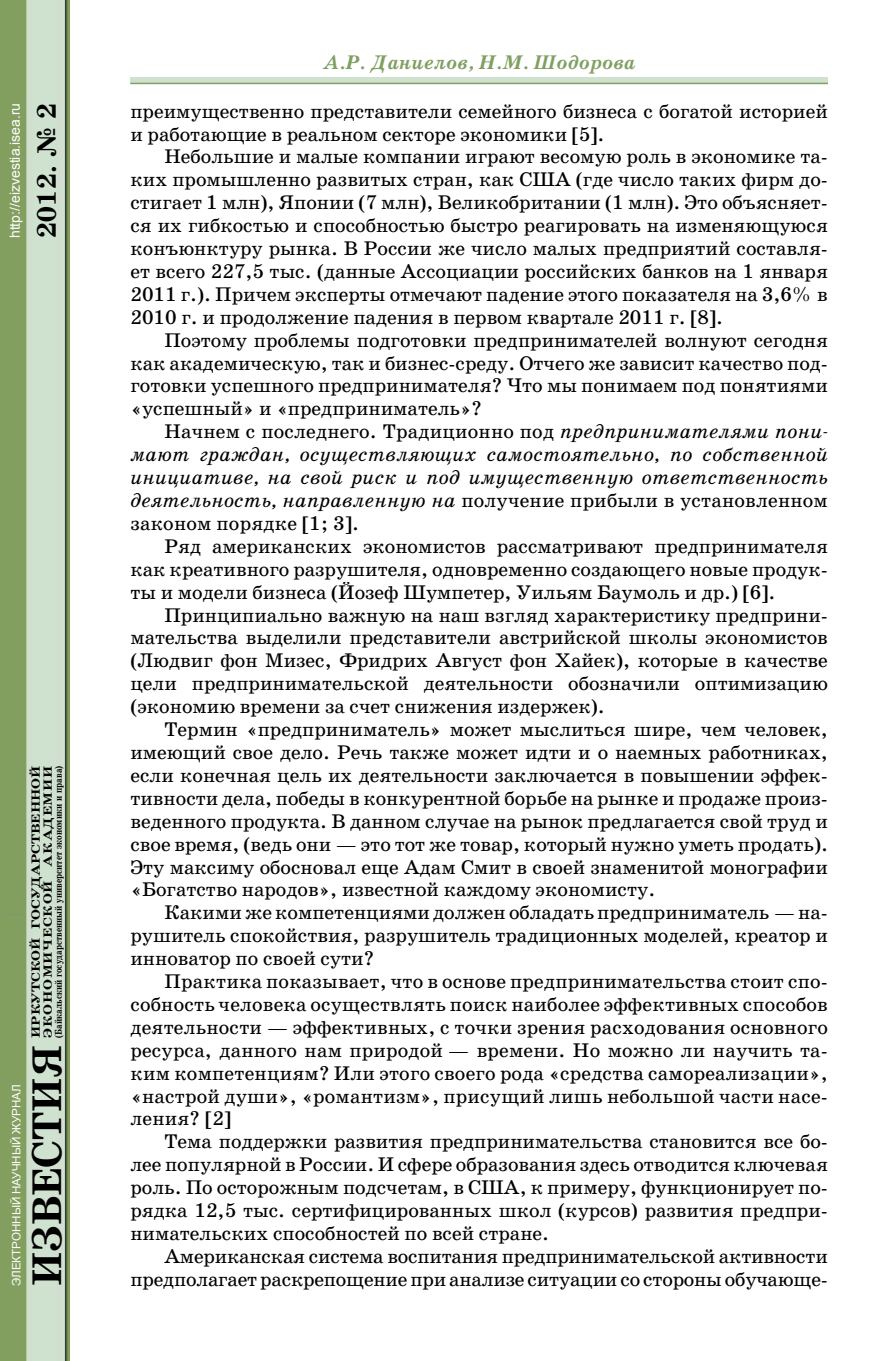
<style>
.page{position:relative;width:896px;height:1361px;background:#fff}
.page>*{position:absolute;margin:0;border:0;box-sizing:border-box;transform-origin:0 0}
.t1{font:700 42px "School Book C";color:#000}
.t2{font:700 27px "School Book C";color:#000}
.t3{font:20px/22.8px "School Book C";color:#000;text-align:justify}
.t4{font:italic 20px/22.8px "School Book C";letter-spacing:.01em;color:#000;text-align:justify}
.t5{font:italic 700 20px "School Book C";color:#80a061}
.t6{font:14px "Arial";color:#fff}
.t7{font:700 12px/12px "School Book C";color:#000;scale:1.25 1}
.t8{font:11.6px "Arial";color:#fff}
.t9{font:700 10px "School Book C";color:#000;scale:.85 1}
.s1{font-style:normal}
</style>
<div class="page">
<img style="left:0;top:0;width:70px;height:1361px">
<svg style="left:130px;top:77px;width:698px;height:6px;background:#cbddc9"></svg>
<hr style="left:130px;top:83px;width:698px;height:1px;background:#80a061">
<p class="t6" style="left:6px;top:238px;width:137px;rotate:-90deg">http://eizvestia.isea.ru</p>
<h2 class="t2" style="left:32px;top:238px;width:136px;rotate:-90deg">2012. № 2</h2>
<p class="t8" style="left:9px;top:1286px;width:203px;rotate:-90deg">ЭЛЕКТРОННЫЙ НАУЧНЫЙ ЖУРНАЛ</p>
<p class="t7" style="left:30px;top:1037px;width:219px;rotate:-90deg">ИРКУТСКОЙ ГОСУДАРСТВЕННОЙ<br>ЭКОНОМИЧЕСКОЙ АКАДЕМИИ</p>
<p class="t9" style="left:53px;top:1037px;width:322px;rotate:-90deg">(Байкальский государственный университет экономики и права)</p>
<h1 class="t1" style="left:23px;top:1286px;width:243px;rotate:-90deg">ИЗВЕСТИЯ</h1>
<p class="t5" style="left:323px;top:51px;width:314px">А.Р. Даниелов, Н.М. Шодорова</p>
<p class="t3" style="left:130px;top:100px;width:699px">преимущественно представители семейного бизнеса с богатой историей и работающие в реальном секторе экономики [5].</p>
<p class="t3" style="left:130px;top:145px;width:699px;text-indent:34px">Небольшие и малые компании играют весомую роль в экономике та&shy;ких промышленно развитых стран, как США (где число таких фирм до&shy;стигает 1 млн), Японии (7 млн), Великобритании (1 млн). Это объясняет&shy;ся их гибкостью и способностью быстро реагировать на изменяющуюся конъюнктуру рынка. В России же число малых предприятий составля&shy;ет всего 227,5 тыс. (данные Ассоциации российских банков на 1 января 2011 г.). Причем эксперты отмечают падение этого показателя на 3,6% в 2010 г. и продолжение падения в первом квартале 2011 г. [8].</p>
<p class="t3" style="left:130px;top:329px;width:699px;text-indent:34px">Поэтому проблемы подготовки предпринимателей волнуют сегодня как академическую, так и бизнес-среду. Отчего же зависит качество под&shy;готовки успешного предпринимателя? Что мы понимаем под понятиями «успешный» и «предприниматель»?</p>
<p class="t4" style="left:130px;top:420px;width:699px;text-indent:34px"><span class="s1">Начнем с последнего. Традиционно под</span> предпринимателями пони&shy;мают граждан, осуществляющих самостоятельно, по собственной инициативе, на свой риск и под имущественную ответственность деятельность, направленную на <span class="s1">получение прибыли в установленном законом порядке [1; 3].</span></p>
<p class="t3" style="left:130px;top:535px;width:699px;text-indent:34px">Ряд американских экономистов рассматривают предпринимателя как креативного разрушителя, одновременно создающего новые продук&shy;ты и модели бизнеса (Йозеф Шумпетер, Уильям Баумоль и др.) [6].</p>
<p class="t3" style="left:130px;top:603px;width:699px;text-indent:34px">Принципиально важную на наш взгляд характеристику предприни&shy;мательства выделили представители австрийской школы экономистов (Людвиг фон Мизес, Фридрих Август фон Хайек), которые в качестве цели предпринимательской деятельности обозначили оптимизацию (экономию времени за счет снижения издержек).</p>
<p class="t3" style="left:130px;top:718px;width:699px;text-indent:34px">Термин «предприниматель» может мыслиться шире, чем человек, имеющий свое дело. Речь также может идти и о наемных работниках, если конечная цель их деятельности заключается в повышении эффек&shy;тивности дела, победы в конкурентной борьбе на рынке и продаже произ&shy;веденного продукта. В данном случае на рынок предлагается свой труд и свое время, (ведь они — это тот же товар, который нужно уметь продать).<br>Эту максиму обосновал еще Адам Смит в своей знаменитой монографии «Богатство народов», известной каждому экономисту.</p>
<p class="t3" style="left:130px;top:901px;width:699px;text-indent:34px">Какими же компетенциями должен обладать предприниматель — на&shy;рушитель спокойствия, разрушитель традиционных моделей, креатор и инноватор по своей сути?</p>
<p class="t3" style="left:130px;top:970px;width:699px;text-indent:34px">Практика показывает, что в основе предпринимательства стоит спо&shy;собность человека осуществлять поиск наиболее эффективных способов деятельности — эффективных, с точки зрения расходования основного ресурса, данного нам природой — времени. Но можно ли научить та&shy;ким компетенциям? Или этого своего рода «средства самореализации», «настрой души», «романтизм», присущий лишь небольшой части насе&shy;ления? [2]</p>
<p class="t3" style="left:130px;top:1130px;width:699px;text-indent:34px">Тема поддержки развития предпринимательства становится все бо&shy;лее популярной в России. И сфере образования здесь отводится ключевая роль. По осторожным подсчетам, в США, к примеру, функционирует по&shy;рядка 12,5 тыс. сертифицированных школ (курсов) развития предпри&shy;нимательских способностей по всей стране.</p>
<p class="t3" style="left:130px;top:1245px;width:699px;text-align:right">Американская система воспитания предпринимательской активности предполагает раскрепощение при анализе ситуации со стороны обучающе-</p>
</div>
